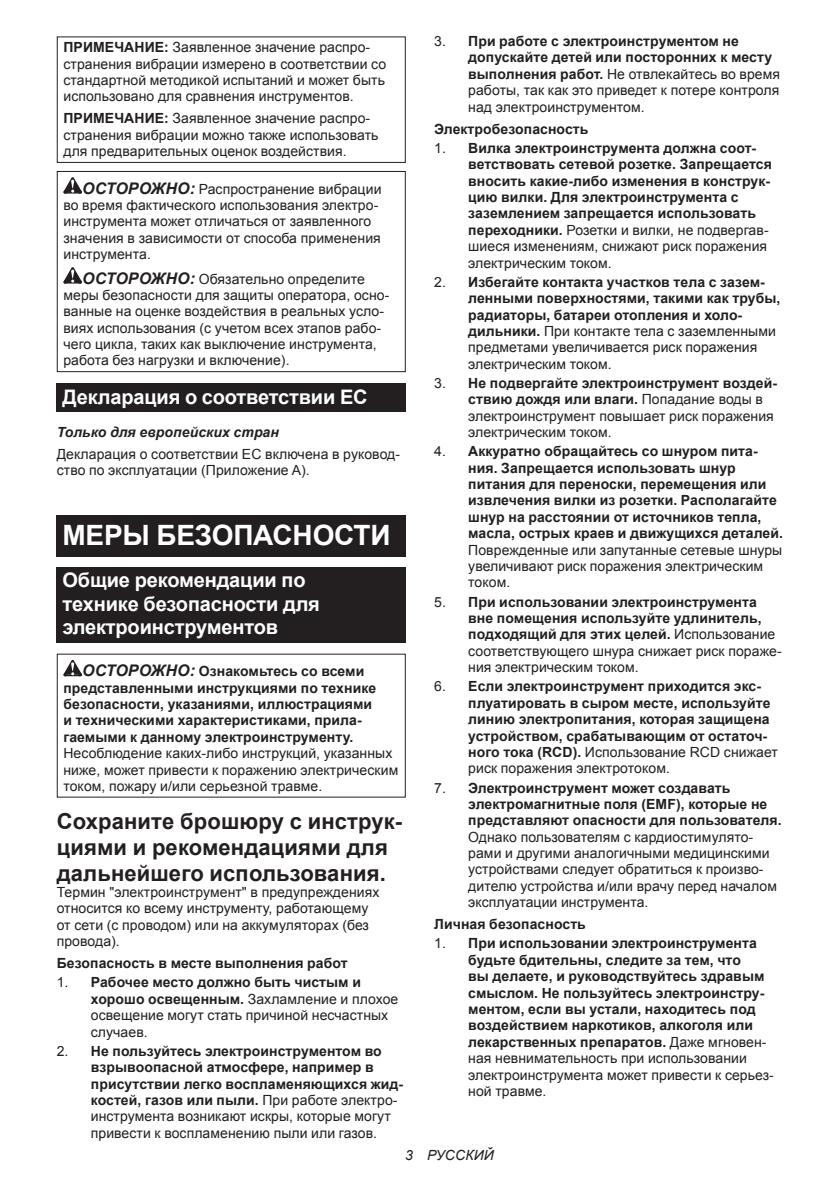
<style>
.page{position:relative;width:840px;height:1191px;background:#fff}
.page>*{position:absolute;margin:0;border:0;box-sizing:border-box;transform-origin:0 0}
.t1{font:700 28px "Arial";letter-spacing:-.01em;color:#fff}
.t2{font:700 22px/25.8px "Arial";letter-spacing:.005em;color:#231f20}
.t3{font:700 20px/23.4px "Arial";letter-spacing:-.01em;color:#fff}
.t4{font:700 14px/16.4px "Arial";letter-spacing:.005em;color:#231f20}
.t5{font:14px/16.4px "Arial";letter-spacing:.005em;color:#231f20}
.t6{font:italic 700 14px "Arial";letter-spacing:.005em;color:#231f20}
.t7{font:italic 14px "Arial";letter-spacing:.005em;color:#231f20}
.s1{font-weight:700}
.s2{font-weight:700;font-style:italic;font-size:16px}
.s3{font-style:italic;font-size:16px}
.s4{font-weight:400}
</style>
<div class="page">
<div style="left:57px;top:36px;width:348px;height:127px;border:1px solid #231f20"></div>
<svg style="left:63px;top:177px;width:19px;height:17px"></svg>
<svg style="left:63px;top:267px;width:19px;height:16px"></svg>
<div style="left:57px;top:171px;width:348px;height:201px;border:1px solid #231f20"></div>
<div style="left:57px;top:383px;width:348px;height:29px;background:#231f20"></div>
<div style="left:57px;top:515px;width:348px;height:41px;background:#231f20"></div>
<div style="left:57px;top:567px;width:348px;height:76px;background:#231f20"></div>
<svg style="left:63px;top:660px;width:19px;height:16px"></svg>
<p class="t5" style="left:63px;top:39px;width:324px"><span class="s1">ПРИМЕЧАНИЕ:</span> Заявленное значение распро&shy;странения вибрации измерено в соответствии со стандартной методикой испытаний и может быть использовано для сравнения инструментов.</p>
<p class="t5" style="left:63px;top:110px;width:316px"><span class="s1">ПРИМЕЧАНИЕ:</span> Заявленное значение распро&shy;странения вибрации можно также использовать для предварительных оценок воздействия.</p>
<p class="t5" style="left:63px;top:181px;width:319px;text-indent:19px"><span class="s2">ОСТОРОЖНО:</span> Распространение вибрации во время фактического использования электро&shy;инструмента может отличаться от заявленного значения в зависимости от способа применения инструмента.</p>
<p class="t5" style="left:63px;top:270px;width:327px;text-indent:19px"><span class="s2">ОСТОРОЖНО:</span> Обязательно определите меры безопасности для защиты оператора, осно&shy;ванные на оценке воздействия в реальных усло&shy;виях использования (с учетом всех этапов рабо&shy;чего цикла, таких как выключение инструмента, работа без нагрузки и включение).</p>
<h3 class="t3" style="left:62px;top:385px;width:306px">Декларация о соответствии ЕС</h3>
<p class="t6" style="left:57px;top:422px;width:223px">Только для европейских стран</p>
<p class="t5" style="left:57px;top:446px;width:345px">Декларация о соответствии ЕС включена в руковод&shy;ство по эксплуатации (Приложение A).</p>
<h1 class="t1" style="left:62px;top:516px;width:329px">МЕРЫ БЕЗОПАСНОСТИ</h1>
<h3 class="t3" style="left:62px;top:569px;width:259px">Общие рекомендации по технике безопасности для электроинструментов</h3>
<p class="t4" style="left:63px;top:663px;width:314px;text-indent:19px"><span class="s3">ОСТОРОЖНО:</span> Ознакомьтесь со всеми представленными инструкциями по технике безопасности, указаниями, иллюстрациями и техническими характеристиками, прила&shy;гаемыми к данному электроинструменту.</p>
<p class="t5" style="left:63px;top:745px;width:336px">Несоблюдение каких-либо инструкций, указанных ниже, может привести к поражению электрическим током, пожару и/или серьезной травме.</p>
<h2 class="t2" style="left:57px;top:809px;width:347px">Сохраните брошюру с инструк&shy;циями и рекомендациями для дальнейшего использования.</h2>
<p class="t5" style="left:57px;top:884px;width:324px">Термин "электроинструмент" в предупреждениях относится ко всему инструменту, работающему от сети (с проводом) или на аккумуляторах (без провода).</p>
<p class="t4" style="left:57px;top:955px;width:292px">Безопасность в месте выполнения работ</p>
<p class="t5" style="left:91px;top:974px;width:309px;text-indent:-34px">1. <span class="s1">Рабочее место должно быть чистым и хорошо освещенным.</span> Захламление и плохое освещение могут стать причиной несчастных случаев.</p>
<p class="t4" style="left:91px;top:1043px;width:313px;text-indent:-34px"><span class="s4">2.</span> Не пользуйтесь электроинструментом во взрывоопасной атмосфере, например в присутствии легко воспламеняющихся жид&shy;костей, газов или пыли. <span class="s4">При работе электро&shy;инструмента возникают искры, которые могут привести к воспламенению пыли или газов.</span></p>
<p class="t5" style="left:468px;top:33px;width:313px;text-indent:-34px">3. <span class="s1">При работе с электроинструментом не допускайте детей или посторонних к месту выполнения работ.</span> Не отвлекайтесь во время работы, так как это приведет к потере контроля над электроинструментом.</p>
<p class="t4" style="left:434px;top:121px;width:156px">Электробезопасность</p>
<p class="t4" style="left:468px;top:140px;width:305px;text-indent:-34px"><span class="s4">1.</span> Вилка электроинструмента должна соот&shy;ветствовать сетевой розетке. Запрещается вносить какие-либо изменения в конструк&shy;цию вилки. Для электроинструмента с заземлением запрещается использовать переходники. <span class="s4">Розетки и вилки, не подвергав&shy;шиеся изменениям, снижают риск поражения электрическим током.</span></p>
<p class="t4" style="left:468px;top:274px;width:313px;text-indent:-34px"><span class="s4">2.</span> Избегайте контакта участков тела с зазем&shy;ленными поверхностями, такими как трубы, радиаторы, батареи отопления и холо&shy;дильники. <span class="s4">При контакте тела с заземленными предметами увеличивается риск поражения электрическим током.</span></p>
<p class="t5" style="left:468px;top:375px;width:310px;text-indent:-34px">3. <span class="s1">Не подвергайте электроинструмент воздей&shy;ствию дождя или влаги.</span> Попадание воды в электроинструмент повышает риск поражения электрическим током.</p>
<p class="t4" style="left:468px;top:443px;width:316px;text-indent:-34px"><span class="s4">4.</span> Аккуратно обращайтесь со шнуром пита&shy;ния. Запрещается использовать шнур питания для переноски, перемещения или извлечения вилки из розетки. Располагайте шнур на расстоянии от источников тепла, масла, острых краев и движущихся деталей.</p>
<p class="t5" style="left:468px;top:541px;width:315px">Поврежденные или запутанные сетевые шнуры увеличивают риск поражения электрическим током.</p>
<p class="t4" style="left:468px;top:594px;width:315px;text-indent:-34px"><span class="s4">5.</span> При использовании электроинструмента вне помещения используйте удлинитель, подходящий для этих целей. <span class="s4">Использование соответствующего шнура снижает риск пораже&shy;ния электрическим током.</span></p>
<p class="t4" style="left:468px;top:678px;width:311px;text-indent:-34px"><span class="s4">6.</span> Если электроинструмент приходится экс&shy;плуатировать в сыром месте, используйте линию электропитания, которая защищена устройством, срабатывающим от остаточ&shy;ного тока (RCD). <span class="s4">Использование RCD снижает риск поражения электротоком.</span></p>
<p class="t4" style="left:468px;top:780px;width:315px;text-indent:-34px"><span class="s4">7.</span> Электроинструмент может создавать электромагнитные поля (EMF), которые не представляют опасности для пользователя.</p>
<p class="t5" style="left:468px;top:828px;width:310px">Однако пользователям с кардиостимулято&shy;рами и другими аналогичными медицинскими устройствами следует обратиться к произво&shy;дителю устройства и/или врачу перед началом эксплуатации инструмента.</p>
<p class="t4" style="left:434px;top:916px;width:153px">Личная безопасность</p>
<p class="t4" style="left:468px;top:935px;width:307px;text-indent:-34px"><span class="s4">1.</span> При использовании электроинструмента будьте бдительны, следите за тем, что<br>вы делаете, и руководствуйтесь здравым смыслом. Не пользуйтесь электроинстру&shy;ментом, если вы устали, находитесь под воздействием наркотиков, алкоголя или лекарственных препаратов. <span class="s4">Даже мгновен&shy;ная невнимательность при использовании электроинструмента может привести к серьез&shy;ной травме.</span></p>
<p class="t7" style="left:405px;top:1146px;width:90px">3 РУССКИЙ</p>
</div>
